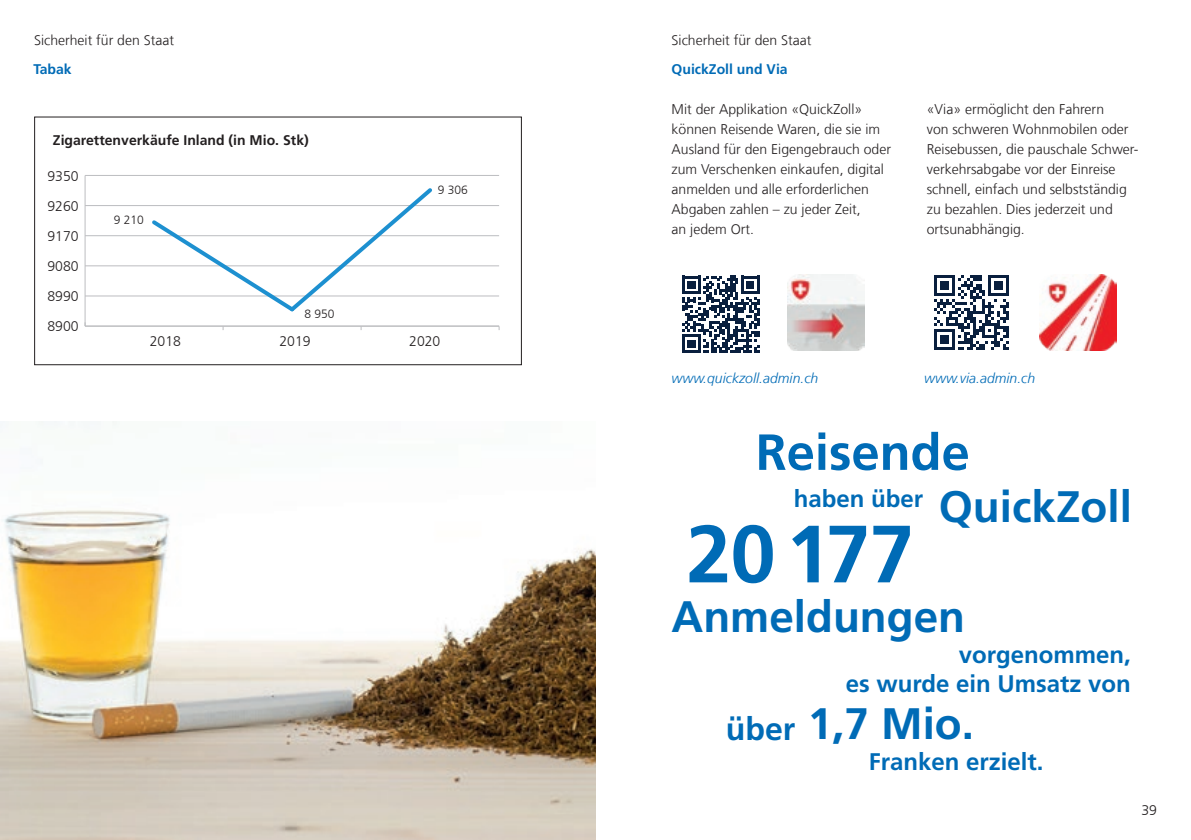
<style>
.page{position:relative;width:1191px;height:840px;background:#fff}
.page>*{position:absolute;margin:0;border:0;box-sizing:border-box;transform-origin:0 0}
.t1{font:700 81px "Frutiger LT Com";letter-spacing:-.01em;color:#006bb6}
.t2{font:700 50.6px "Frutiger LT Com";color:#006bb6}
.t3{font:700 44px "Frutiger LT Com";color:#006bb6}
.t4{font:700 32px "Frutiger LT Com";color:#006bb6}
.t5{font:700 24px "Frutiger LT Com";color:#006bb6}
.t6{font:300 14px/20px "Frutiger LT Com";color:#231f20}
.t7{font:italic 300 14px "Frutiger LT Com";color:#006bb6}
.t8{font:700 14px "Frutiger LT Com";color:#231f20}
.Grundschrift{font:700 14px "Frutiger LT Com";color:#006bb6}
.t9{font:300 12px "Frutiger LT Com";color:#231f20}
</style>
<div class="page">
<div style="left:34px;top:116px;width:488px;height:249px;border:1px solid #231f20"></div>
<hr style="left:85px;top:175px;width:1px;height:151px;background:#bcbdc0">
<hr style="left:85px;top:325px;width:414px;height:1px;background:#bcbdc0">
<hr style="left:85px;top:295px;width:414px;height:1px;background:#bcbdc0">
<hr style="left:85px;top:265px;width:414px;height:1px;background:#bcbdc0">
<hr style="left:85px;top:235px;width:414px;height:1px;background:#bcbdc0">
<hr style="left:85px;top:205px;width:414px;height:1px;background:#bcbdc0">
<hr style="left:85px;top:175px;width:414px;height:1px;background:#bcbdc0">
<svg style="left:149px;top:188px;width:287px;height:124px"></svg>
<img style="left:0;top:421px;width:595px;height:418px">
<svg style="left:682px;top:275px;width:77px;height:78px"></svg>
<img style="left:788px;top:274px;width:76px;height:77px">
<img style="left:1039px;top:274px;width:77px;height:77px">
<svg style="left:934px;top:275px;width:75px;height:75px"></svg>
<p class="t6" style="left:34px;top:30px;width:142px">Sicherheit für den Staat</p>
<p class="Grundschrift" style="left:33px;top:61px;width:40px">Tabak</p>
<p class="t8" style="left:53px;top:132px;width:257px">Zigarettenverkäufe Inland (in Mio. Stk)</p>
<p class="t6" style="left:47px;top:166px;width:33px">9350</p>
<p class="t6" style="left:47px;top:196px;width:33px">9260</p>
<p class="t6" style="left:47px;top:226px;width:33px">9170</p>
<p class="t6" style="left:47px;top:256px;width:33px">9080</p>
<p class="t6" style="left:47px;top:286px;width:33px">8990</p>
<p class="t6" style="left:47px;top:316px;width:33px">8900</p>
<p class="t9" style="left:114px;top:213px;width:32px">9 210</p>
<p class="t9" style="left:304px;top:306px;width:32px">8 950</p>
<p class="t9" style="left:438px;top:183px;width:32px">9 306</p>
<p class="t6" style="left:150px;top:330px;width:33px">2018</p>
<p class="t6" style="left:279px;top:330px;width:33px">2019</p>
<p class="t6" style="left:409px;top:330px;width:33px">2020</p>
<p class="t6" style="left:671px;top:30px;width:141px">Sicherheit für den Staat</p>
<p class="Grundschrift" style="left:671px;top:61px;width:118px">QuickZoll und Via</p>
<p class="t6" style="left:671px;top:99px;width:221px">Mit der Applikation «QuickZoll» können Reisende Waren, die sie im Ausland für den Eigengebrauch oder zum Verschenken einkaufen, digital anmelden und alle erforderlichen Abgaben zahlen – zu jeder Zeit,</p>
<p class="t6" style="left:671px;top:219px;width:84px">an jedem Ort.</p>
<p class="t6" style="left:926px;top:99px;width:179px">«Via» ermöglicht den Fahrern</p>
<p class="t6" style="left:926px;top:119px;width:203px">von schweren Wohnmobilen oder</p>
<p class="t6" style="left:926px;top:139px;width:213px">Reisebussen, die pauschale Schwer-</p>
<p class="t6" style="left:926px;top:159px;width:201px">verkehrsabgabe vor der Einreise schnell, einfach und selbstständig</p>
<p class="t6" style="left:926px;top:199px;width:187px">zu bezahlen. Dies jederzeit und</p>
<p class="t6" style="left:926px;top:219px;width:100px">ortsunabhängig.</p>
<p class="t7" style="left:671px;top:369px;width:148px">www.quickzoll.admin.ch</p>
<p class="t7" style="left:924px;top:369px;width:112px">www.via.admin.ch</p>
<p class="t2" style="left:755px;top:422px;width:215px">Reisende</p>
<p class="t5" style="left:793px;top:484px;width:131px">haben über</p>
<p class="t3" style="left:938px;top:480px;width:195px">QuickZoll</p>
<p class="t1" style="left:686px;top:506px;width:230px">20177</p>
<p class="t3" style="left:671px;top:591px;width:295px">Anmeldungen</p>
<p class="t4" style="left:726px;top:709px;width:71px">über</p>
<p class="t5" style="left:959px;top:640px;width:174px">vorgenommen,</p>
<p class="t5" style="left:846px;top:669px;width:286px">es wurde ein Umsatz von</p>
<p class="t3" style="left:807px;top:697px;width:168px">1,7 Mio.</p>
<p class="t5" style="left:868px;top:747px;width:176px">Franken erzielt.</p>
<p class="t6" style="left:1141px;top:799px;width:17px">39</p>
</div>
